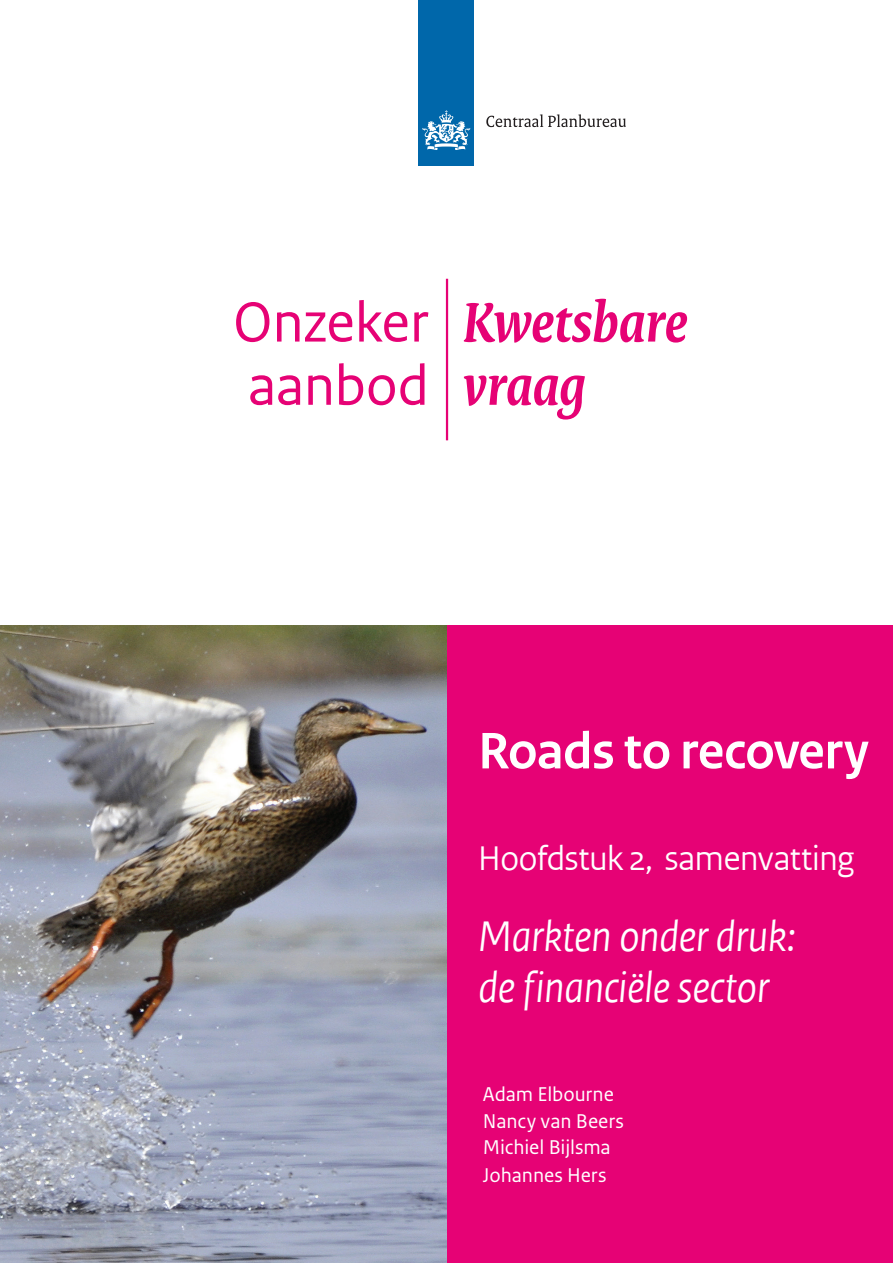
<style>
.page{position:relative;width:893px;height:1263px;background:#fff}
.page>*{position:absolute;margin:0;border:0;box-sizing:border-box;transform-origin:0 0}
.t1{font:italic 700 59.55px/63.2px "Rijksoverheid Serif";letter-spacing:-.01em;color:#e60275}
.t2{font:59.55px/63.2px "Rijksoverheid Sans Text";letter-spacing:-.01em;color:#e60275}
.t3{font:700 54px "Rijksoverheid Sans Heading";letter-spacing:-.005em;color:#fff}
.t4{font:italic 45px/51px "Rijksoverheid Sans Heading TT";letter-spacing:-.01em;color:#fff}
.t5{font:36px "Rijksoverheid Sans Heading TT";letter-spacing:-.005em;color:#fff}
.t6{font:21px/26.7px "Rijksoverheid Sans Text";letter-spacing:-.005em;color:#fff}
</style>
<div class="page">
<img style="left:0;top:625px;width:448px;height:638px">
<div style="left:448px;top:625px;width:444px;height:638px;background:#e60275"></div>
<div style="left:418px;top:0;width:56px;height:166px;background:#0067aa"></div>
<svg style="left:422px;top:110px;width:48px;height:40px"></svg>
<svg style="left:486px;top:114px;width:140px;height:13px"></svg>
<hr style="left:446px;top:279px;width:2px;height:161px;background:#e60275">
<h1 class="t2" style="left:233px;top:291px;width:198px">Onzeker aanbod</h1>
<h1 class="t1" style="left:463px;top:290px;width:226px">Kwetsbare vraag</h1>
<h2 class="t3" style="left:478px;top:720px;width:392px">Roads to recovery</h2>
<h3 class="t5" style="left:478px;top:838px;width:377px">Hoofdstuk 2, samenvatting</h3>
<h3 class="t4" style="left:478px;top:912px;width:318px">Markten onder druk: de financiële sector</h3>
<p class="t6" style="left:483px;top:1081px;width:143px">Adam Elbourne<br>Nancy van Beers<br>Michiel Bijlsma<br>Johannes Hers</p>
</div>
